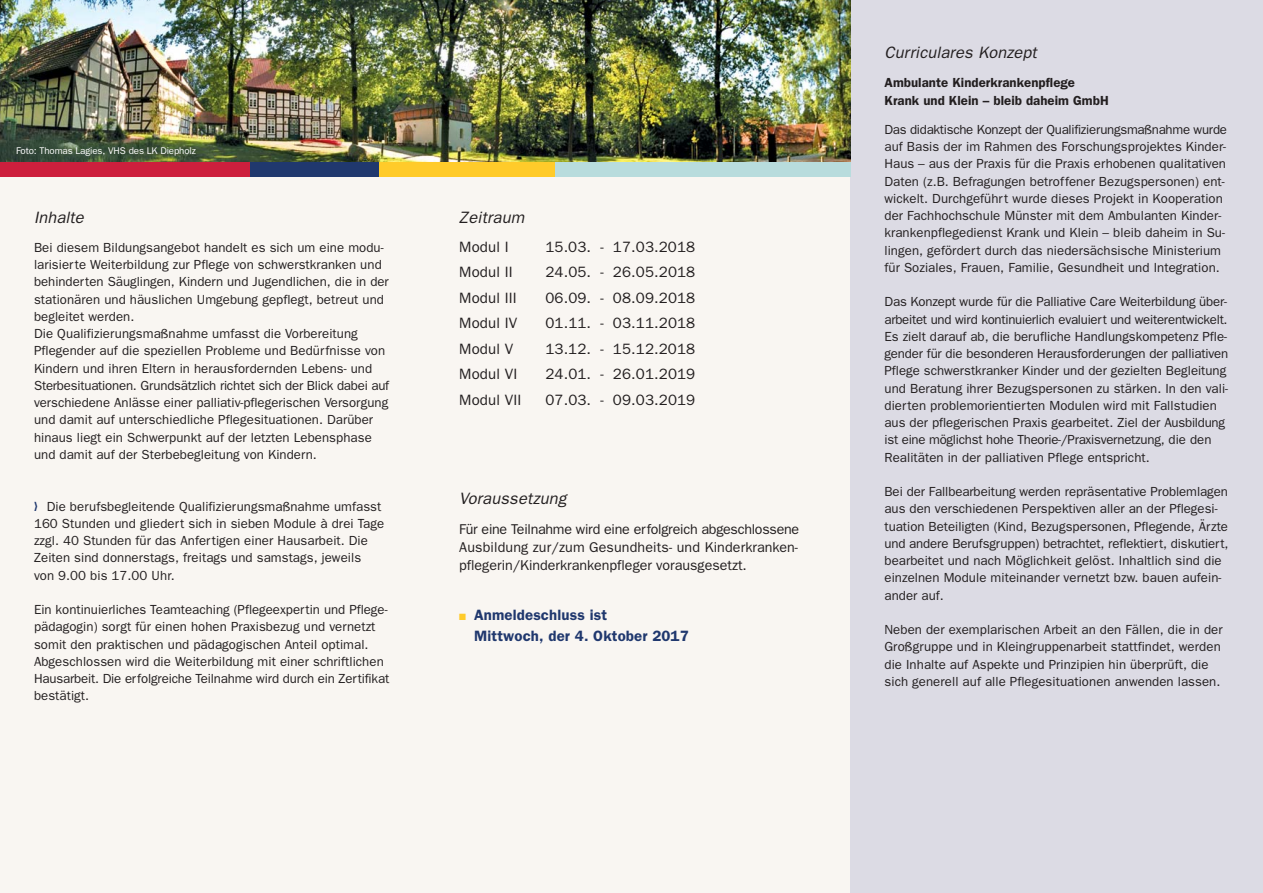
<style>
.page{position:relative;width:1263px;height:893px;background:#fff}
.page>*{position:absolute;margin:0;border:0;box-sizing:border-box;transform-origin:0 0}
.t1{font:italic 16.5px "Franklin Gothic";color:#231f20}
.t2{font:15px "Franklin Gothic";letter-spacing:.01em;color:#231f20}
.t3{font:600 15px/21.1px "Franklin Gothic";letter-spacing:.01em;color:#20386e}
.t4{font:14.25px/18px "Franklin Gothic";color:#231f20;text-align:justify}
.t5{font:13.2px/17.2px "Franklin Gothic";letter-spacing:.005em;color:#231f20}
.t6{font:600 13.2px/17.2px "Franklin Gothic";letter-spacing:.005em;color:#231f20}
.t7{font:9.75px "Franklin Gothic";letter-spacing:-.01em;color:#fff}
.s1{color:#20386e}
.s2{color:#ffcb2a}
</style>
<div class="page">
<div style="left:0;top:177px;width:850px;height:716px;background:#f9f6f2"></div>
<div style="left:850px;top:0;width:413px;height:893px;background:#dcdbe4"></div>
<img style="left:0;top:0;width:850px;height:163px">
<div style="left:0;top:163px;width:299px;height:14px;background:#cd1f3d"></div>
<div style="left:251px;top:163px;width:128px;height:14px;background:#20386e"></div>
<div style="left:379px;top:163px;width:176px;height:14px;background:#ffcb2a"></div>
<div style="left:555px;top:163px;width:295px;height:14px;background:#b8dcdd"></div>
<p class="t7" style="left:16px;top:147px;width:181px">Foto: Thomas Lagies, VHS des LK Diepholz</p>
<p class="t1" style="left:34px;top:211px;width:54px">Inhalte</p>
<p class="t5" style="left:34px;top:240px;width:357px">Bei diesem Bildungsangebot handelt es sich um eine modu&shy;larisierte Weiterbildung zur Pflege von schwerstkranken und behinderten Säuglingen, Kindern und Jugendlichen, die in der stationären und häuslichen Umgebung gepflegt, betreut und begleitet werden.<br>Die Qualifizierungsmaßnahme umfasst die Vorbereitung Pflegen der auf die speziellen Probleme und Bedürfnisse von Kindern und ihren Eltern in heraus fordernden Lebens- und Sterbesituationen. Grundsätzlich richtet sich der Blick dabei auf verschie dene Anlässe einer palliativ-pflegerischen Versorgung und damit auf unterschiedliche Pflege situationen. Darüber hinaus liegt ein Schwerpunkt auf der letzten Lebensphase und damit auf der Sterbebegleitung von Kindern.</p>
<p class="t5" style="left:34px;top:499px;width:352px"><span class="s1">❭</span> Die berufsbeglei tende Qualifizierungsmaßnahme um fasst 160 Stunden und gliedert sich in sieben Module à drei Tage zzgl. 40 Stunden für das Anfertigen einer Hausarbeit. Die Zeiten sind donnerstags, freitags und samstags, jeweils von 9.00 bis 17.00 Uhr.</p>
<p class="t5" style="left:34px;top:602px;width:357px">Ein kontinuierliches Teamteaching (Pflegeexpertin und Pflege&shy;pädagogin) sorgt für einen hohen Praxisbezug und vernetzt somit den praktischen und pädagogischen Anteil optimal.<br>Abgeschlossen wird die Weiterbildung mit einer schriftlichen Hausarbeit. Die erfolgreiche Teilnah me wird durch ein Zertifikat bestätigt.</p>
<p class="t1" style="left:459px;top:211px;width:69px">Zeitraum</p>
<p class="t2" style="left:459px;top:242px;width:51px">Modul I</p>
<p class="t2" style="left:545px;top:242px;width:151px">15.03. - 17.03.2018</p>
<p class="t2" style="left:459px;top:267px;width:55px">Modul II</p>
<p class="t2" style="left:545px;top:267px;width:151px">24.05. - 26.05.2018</p>
<p class="t2" style="left:459px;top:293px;width:59px">Modul III</p>
<p class="t2" style="left:545px;top:293px;width:151px">06.09. - 08.09.2018</p>
<p class="t2" style="left:459px;top:318px;width:60px">Modul IV</p>
<p class="t2" style="left:545px;top:318px;width:151px">01.11. - 03.11.2018</p>
<p class="t2" style="left:459px;top:344px;width:55px">Modul V</p>
<p class="t2" style="left:545px;top:344px;width:151px">13.12. - 15.12.2018</p>
<p class="t2" style="left:459px;top:369px;width:60px">Modul VI</p>
<p class="t2" style="left:545px;top:369px;width:151px">24.01. - 26.01.2019</p>
<p class="t2" style="left:459px;top:395px;width:64px">Modul VII</p>
<p class="t2" style="left:545px;top:395px;width:151px">07.03. - 09.03.2019</p>
<p class="t1" style="left:459px;top:493px;width:109px">Voraussetzung</p>
<p class="t4" style="left:459px;top:521px;width:341px">Für eine Teilnahme wird eine erfolgreich abgeschlossene Ausbildung zur/zum Gesundheits- und Kinderkranken&shy;pflegerin/Kinderkrankenpfleger vorausgesetzt.</p>
<p class="t3" style="left:474px;top:605px;width:216px;text-indent:-15px"><span class="s2">■</span> Anmeldeschluss ist<br>Mittwoch, der 4. Oktober 2017</p>
<p class="t1" style="left:884px;top:47px;width:157px">Curriculares Konzept</p>
<p class="t6" style="left:884px;top:75px;width:226px">Ambulante Kinderkrankenpflege<br>Krank und Klein – bleib daheim GmbH</p>
<p class="t5" style="left:884px;top:122px;width:344px">Das didaktische Konzept der Qualifizierungsmaßnah me wurde auf Basis der im Rahmen des Forschungsprojektes Kinder-Haus – aus der Praxis für die Praxis erhobenen qualitativen Daten (z.B. Befragungen betrof fener Bezugspersonen) ent&shy;wickelt. Durchgeführt wurde dieses Projekt in Kooperation der Fachhochschule Münster mit dem Ambulanten Kinder&shy;krankenpflegedienst Krank und Klein – bleib daheim in Su&shy;lingen, gefördert durch das niedersäch sische Ministerium für Soziales, Frauen, Familie, Gesundheit und Integration.</p>
<p class="t5" style="left:884px;top:294px;width:345px">Das Konzept wurde für die Palliative Care Weiterbildung über&shy;arbeitet und wird kontinuierlich evaluiert und weiterent wickelt.<br>Es zielt darauf ab, die berufliche Handlungskompetenz Pfle&shy;gender für die besonderen Herausforderungen der palliativen Pflege schwerstkranker Kinder und der gezielten Begleitung und Beratung ihrer Bezugspersonen zu stärken. In den vali&shy;dierten problemorientierten Modulen wird mit Fall studien aus der pflegerischen Praxis gearbeitet. Ziel der Ausbildung ist eine möglichst hohe Theorie-/Praxisvernetzung, die den Realitäten in der palliativen Pflege entspricht.</p>
<p class="t5" style="left:884px;top:484px;width:346px">Bei der Fallbearbeitung werden repräsentative Problem lagen aus den verschiedenen Perspektiven aller an der Pflegesi - tu ation Beteiligten (Kind, Bezugspersonen, Pflegende, Ärzte und andere Berufsgruppen) betrach tet, reflektiert, diskutiert, bearbeitet und nach Möglichkeit gelöst. Inhaltlich sind die einzelnen Module miteinander vernetzt bzw. bauen aufein&shy;ander auf.</p>
<p class="t5" style="left:884px;top:622px;width:340px">Neben der exemplarischen Arbeit an den Fällen, die in der Großgruppe und in Kleingruppenarbeit stattfindet, werden die Inhalte auf Aspekte und Prinzipien hin überprüft, die sich generell auf alle Pflegesituationen anwenden lassen.</p>
</div>
